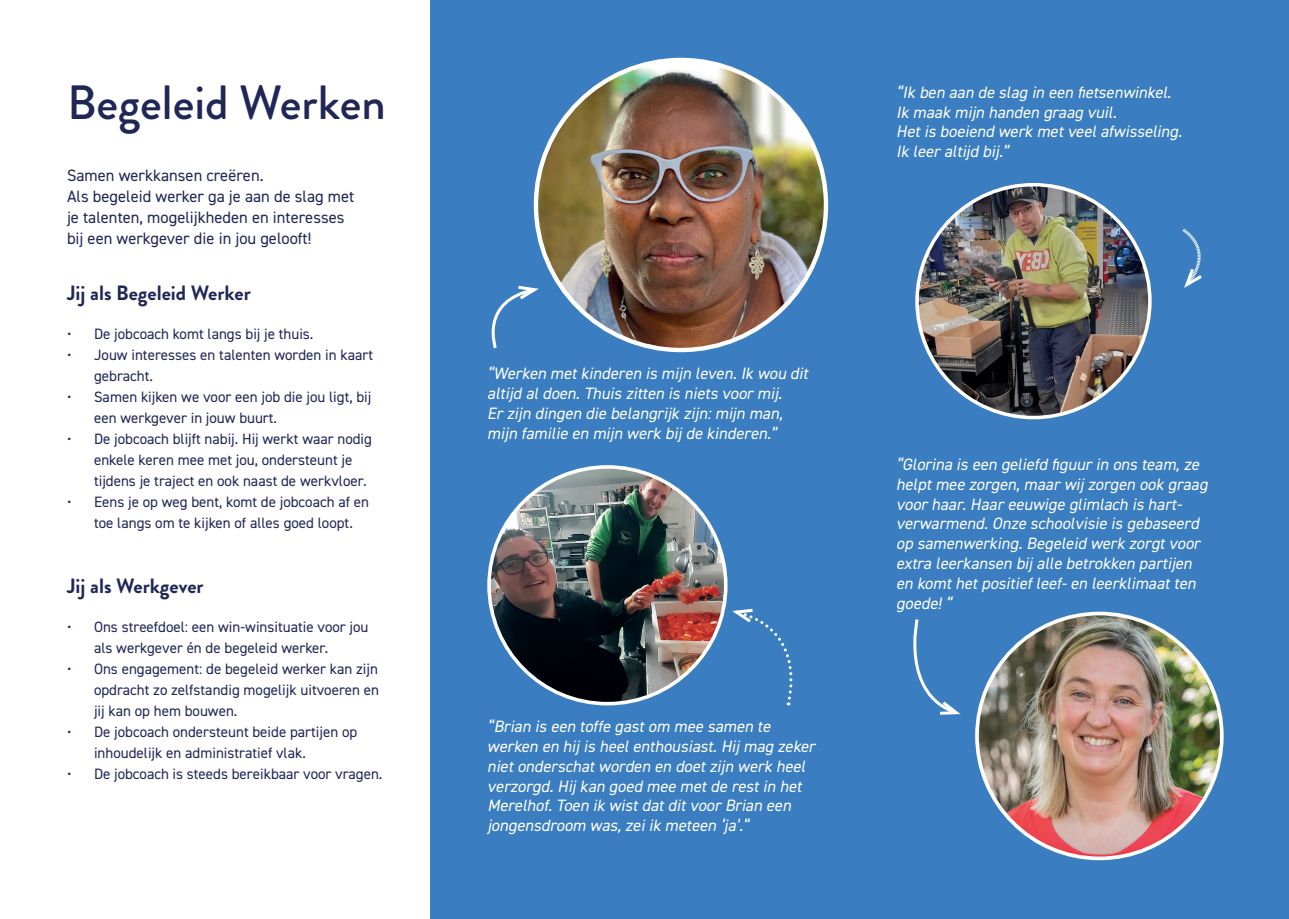
<style>
.page{position:relative;width:1289px;height:919px;background:#fff}
.page>*{position:absolute;margin:0;border:0;box-sizing:border-box;transform-origin:0 0}
.t1{font:500 48px "Brandon Grotesque";color:#202757}
.t2{font:700 20.7px "Brandon Grotesque";color:#202757}
.t3{font:italic 16.5px/19.8px "DIN2014";color:#fff}
.t4{font:16.5px/21px "DIN2014";color:#202757}
.t5{font:15px/21px "DIN2014";color:#202757}
</style>
<div class="page">
<div style="left:430px;top:0;width:858px;height:918px;background:#3a7dc0"></div>
<img style="left:536px;top:60px;width:290px;height:290px;border-radius:145px">
<img style="left:976px;top:613px;width:245px;height:245px;border-radius:122px">
<img style="left:489px;top:467px;width:236px;height:236px;border-radius:118px">
<svg style="left:491px;top:285px;width:48px;height:64px"></svg>
<svg style="left:913px;top:619px;width:48px;height:96px"></svg>
<svg style="left:732px;top:608px;width:61px;height:97px"></svg>
<svg style="left:1182px;top:228px;width:20px;height:60px"></svg>
<img style="left:917px;top:185px;width:232px;height:232px;border-radius:116px">
<h1 class="t1" style="left:67px;top:69px;width:320px">Begeleid Werken</h1>
<p class="t4" style="left:67px;top:164px;width:289px">Samen werkkansen creëren.<br>Als begeleid werker ga je aan de slag met je talenten, mogelijkheden en interesses bij een werkgever die in jou gelooft!</p>
<p class="t2" style="left:67px;top:278px;width:185px">Jij als Begeleid Werker</p>
<p class="t5" style="left:67px;top:323px;width:248px">• De jobcoach komt langs bij je thuis.</p>
<p class="t5" style="left:94px;top:344px;width:281px;text-indent:-27px">• Jouw interesses en talenten worden in kaart gebracht.</p>
<p class="t5" style="left:94px;top:386px;width:279px;text-indent:-27px">• Samen kijken we voor een job die jou ligt, bij een werkgever in jouw buurt.</p>
<p class="t5" style="left:94px;top:428px;width:279px;text-indent:-27px">• De jobcoach blijft nabij. Hij werkt waar nodig enkele keren mee met jou, ondersteunt je tijdens je traject en ook naast de werkvloer.</p>
<p class="t5" style="left:94px;top:491px;width:276px;text-indent:-27px">• Eens je op weg bent, komt de jobcoach af en toe langs om te kijken of alles goed loopt.</p>
<p class="t2" style="left:67px;top:571px;width:138px">Jij als Werkgever</p>
<p class="t5" style="left:94px;top:616px;width:276px;text-indent:-27px">• Ons streefdoel: een win-winsituatie voor jou als werkgever én de begeleid werker.</p>
<p class="t5" style="left:94px;top:658px;width:286px;text-align:justify;text-indent:-27px">• Ons engagement: de begeleid werker kan zijn opdracht zo zelfstandig mogelijk uitvoeren en jij kan op hem bouwen.</p>
<p class="t5" style="left:94px;top:721px;width:265px;text-indent:-27px">• De jobcoach ondersteunt beide partijen op inhoudelijk en administratief vlak.</p>
<p class="t5" style="left:67px;top:763px;width:317px">• De jobcoach is steeds bereikbaar voor vragen.</p>
<p class="t3" style="left:896px;top:82px;width:291px">“Ik ben aan de slag in een fietsenwinkel.<br>Ik maak mijn handen graag vuil.<br>Hetis boeiend werk metveelafwisseling.<br>Ik leeraltijd bij.”</p>
<p class="t3" style="left:487px;top:363px;width:326px">“Werken metkinderen is mijn leven.Ik wou dit altijd aldoen.Thuis zitten is niets voormij.<br>Erzijn dingen die belangrijk zijn:mijn man, mijn familie en mijn werk bij de kinderen.”</p>
<p class="t3" style="left:487px;top:716px;width:333px">“Brian is een toffe gastom mee samen te werken en hij is heelenthousiast.Hij mag zeker nietonderschatworden en doetzijn werk heel verzorgd.Hij kan goed mee metde restin het Merelhof.Toen ik wistdatditvoorBrian een jongensdroom was,zeiik meteen ‘ja’.“</p>
<p class="t3" style="left:896px;top:454px;width:316px">“Glorina is een geliefd figuurin ons team,ze helptmee zorgen,maarwij zorgen ook graag voorhaar.Haareeuwige glimlach is hart&shy;verwarmend.Onze schoolvisie is gebaseerd op samenwerking.Begeleid werk zorgtvoor extra leerkansen bij alle betrokken partijen en komthetpositiefleef-en leerklimaatten goede!“</p>
</div>
